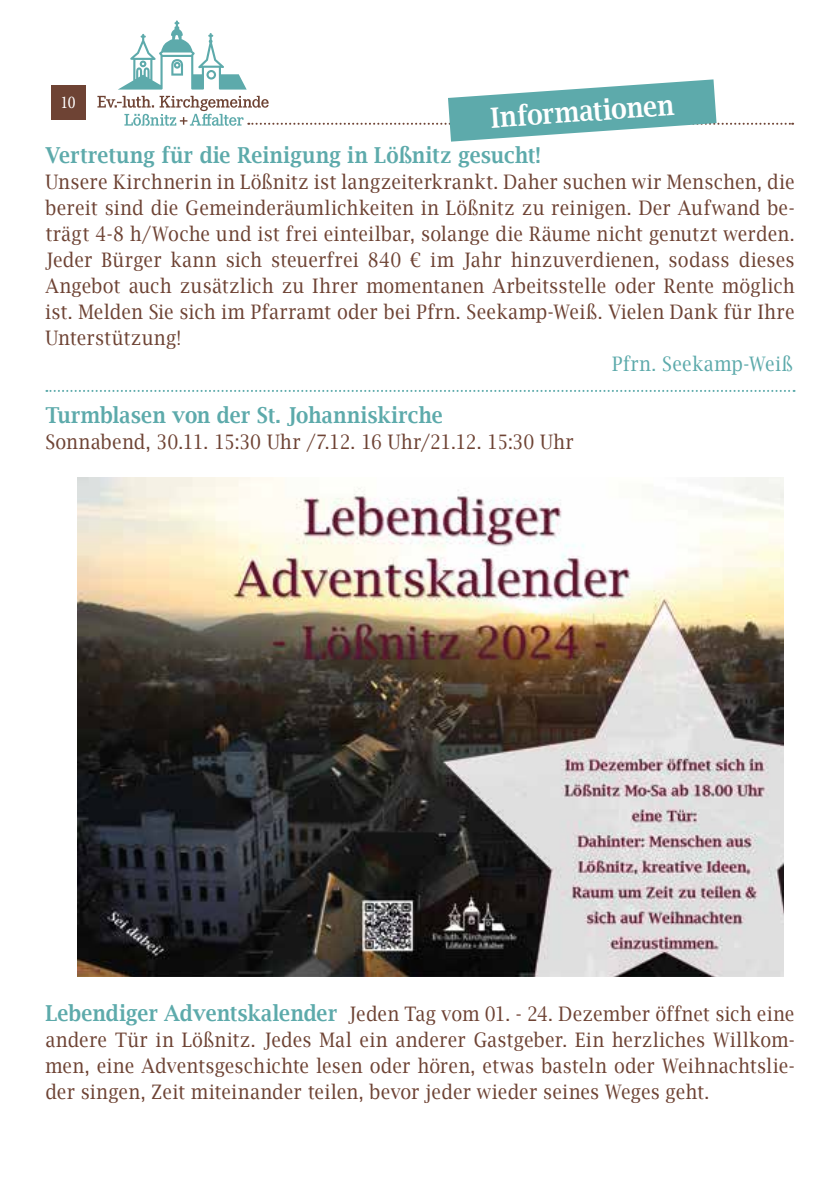
<style>
.page{position:relative;width:840px;height:1191px;background:#fff}
.page>*{position:absolute;margin:0;border:0;box-sizing:border-box;transform-origin:0 0}
.t1{font:600 28px "Lucida Bright";color:#fff;scale:.9 1}
.t2{font:600 22px "Lucida Bright";letter-spacing:.01em;color:#5daaab;scale:.9 1}
.t3{font:20px/26px "Lucida Bright";letter-spacing:.015em;color:#6e4334;text-align:justify;scale:.9 1}
.t4{font:20px "Lucida Bright";letter-spacing:.03em;color:#5daaab;scale:.9 1}
.t5{font:18px "Minion Pro";color:#fff;scale:.9 1}
.s1{font-weight:600;font-size:22px;color:#5daaab}
</style>
<div class="page">
<div style="left:51px;top:85px;width:34px;height:34px;background:#6e4334"></div>
<img style="left:77px;top:478px;width:705px;height:498px">
<svg style="left:97px;top:20px;width:695px;height:122px"></svg>
<svg style="left:46px;top:390px;width:748px;height:2px"></svg>
<p class="t5" style="left:60px;top:90px;width:18px">10</p>
<p class="t2" style="left:45px;top:143px;width:551px">Vertretung für die Reinigung in Lößnitz gesucht!</p>
<p class="t3" style="left:45px;top:169px;width:833px">Unsere Kirchnerin in Lößnitz ist langzeiterkrankt. Daher suchen wir Menschen, die bereit sind die Gemeinderäumlichkeiten in Lößnitz zu reinigen. Der Aufwand be&shy;trägt 4-8 h/Woche und ist frei einteilbar, solange die Räume nicht genutzt werden.<br>Jeder Bürger kann sich steuerfrei 840 € im Jahr hinzuverdienen, sodass dieses Angebot auch zusätzlich zu Ihrer momentanen Arbeitsstelle oder Rente möglich ist. Melden Sie sich im Pfarramt oder bei Pfrn. Seekamp-Weiß. Vielen Dank für Ihre Unterstützung!</p>
<p class="t4" style="left:612px;top:352px;width:202px">Pfrn. Seekamp-Weiß</p>
<p class="t2" style="left:45px;top:403px;width:443px">Turmblasen von der St. Johanniskirche</p>
<p class="t3" style="left:45px;top:429px;width:588px">Sonnabend, 30.11. 15:30 Uhr /7.12. 16 Uhr/21.12. 15:30 Uhr</p>
<h1 class="t1" style="left:489px;top:102px;width:205px;rotate:-4deg">Informationen</h1>
<p class="t3" style="left:45px;top:1001px;width:833px"><span class="s1">Lebendiger Adventskalender</span> Jeden Tag vom 01. - 24. Dezember öffnet sich eine andere Tür in Lößnitz. Jedes Mal ein anderer Gastgeber. Ein herzliches Willkom&shy;men, eine Adventsgeschichte lesen oder hören, etwas basteln oder Weihnachtslie&shy;der singen, Zeit miteinander teilen, bevor jeder wieder seines Weges geht.</p>
</div>
